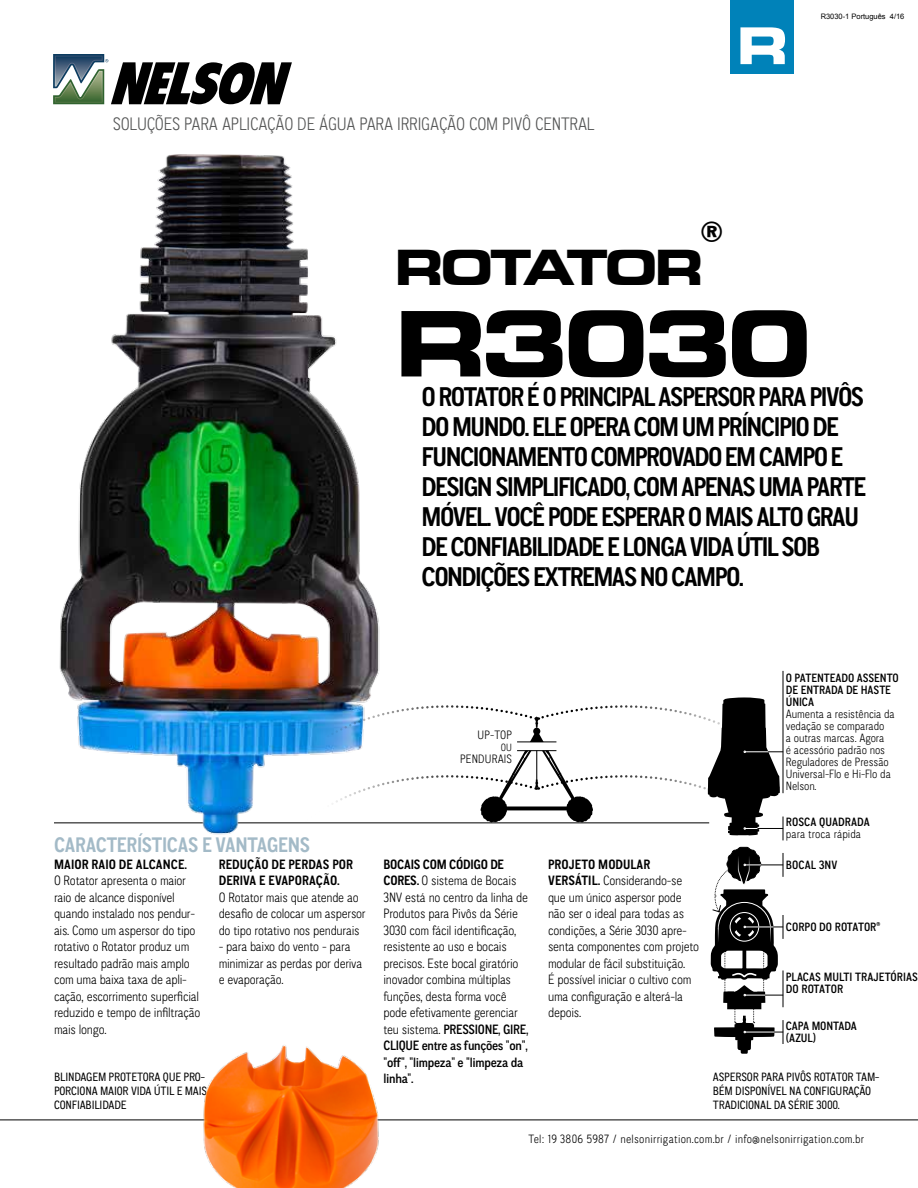
<style>
.page{position:relative;width:918px;height:1188px;background:#fff}
.page>*{position:absolute;margin:0;border:0;box-sizing:border-box;transform-origin:0 0}
.t1{font:700 expanded 90px "Square 721 BT";letter-spacing:-.07em;color:#000}
.t2{font:700 expanded 50.55px "Square 721 BT";color:#fff}
.t3{font:700 expanded 48px "Square 721 BT";letter-spacing:-.07em;color:#000}
.t4{font:700 expanded 28.05px "Square 721 BT";color:#000}
.t5{font:700 27px/30px "CA Normal";letter-spacing:-.055em;color:#000}
.t6{font:700 21px "CA Normal";letter-spacing:-.015em;color:#a3bac7}
.t7{font:300 18px "CA Normal";letter-spacing:-.015em;color:#535454}
.t8{font:300 13.5px/16.5px "CA Normal";letter-spacing:-.02em;color:#000}
.t9{font:700 13.5px/16.5px "CA Normal";letter-spacing:.005em;color:#000}
.t10{font:300 12.15px "CA Normal";letter-spacing:.005em;color:#000}
.t11{font:12px/14.4px "CA Normal";letter-spacing:-.015em;color:#000}
.t12{font:300 12px/12px "CA Normal";letter-spacing:-.01em;color:#000}
.t13{font:500 12px/12px "CA Normal";letter-spacing:-.005em;color:#000}
.t14{font:300 12px "CA Normal";letter-spacing:.02em;color:#000}
.t15{font:300 10.5px "CA Normal";color:#000}
.t16{font:7.5px "Arial";color:#000}
.s1{font-weight:700}
.s2{font-weight:500}
</style>
<div class="page">
<svg style="left:53px;top:54px;width:239px;height:51px"></svg>
<hr style="left:0;top:1120px;width:918px;height:1px;background:#000">
<img style="left:175px;top:1045px;width:234px;height:143px">
<hr style="left:783px;top:671px;width:1px;height:122px;background:#000">
<svg style="left:711px;top:847px;width:73px;height:207px"></svg>
<img style="left:54px;top:154px;width:326px;height:681px">
<svg style="left:304px;top:697px;width:480px;height:143px"></svg>
<hr style="left:517px;top:750px;width:39px;height:1px;background:#000">
<hr style="left:517px;top:742px;width:39px;height:1px;background:#000">
<div style="left:731px;top:0;width:63px;height:73px;background:#0082b9"></div>
<h3 class="t7" style="left:113px;top:112px;width:484px">SOLUÇÕES PARA APLICAÇÃO DE ÁGUA PARA IRRIGAÇÃO COM PIVÔ CENTRAL</h3>
<h2 class="t2" style="left:737px;top:15px;width:53px">R</h2>
<h3 class="t4" style="left:700px;top:215px;width:25px">®</h3>
<h3 class="t3" style="left:394px;top:239px;width:311px">ROTATOR</h3>
<p class="t16" style="left:821px;top:11px;width:85px">R3030-1 Português 4/16</p>
<h1 class="t1" style="left:394px;top:290px;width:420px">R3030</h1>
<p class="t5" style="left:422px;top:382px;width:446px">O ROTATOR É O PRINCIPAL ASPERSOR PARA PIVÔS DO MUNDO. ELE OPERA COM UM PRÍNCIPIO DE FUNCIONAMENTO COMPROVADO EM CAMPO E DESIGN SIMPLIFICADO, COM APENAS UMA PARTE MÓVEL. VOCÊ PODE ESPERAR O MAIS ALTO GRAU DE CONFIABILIDADE E LONGA VIDA ÚTIL SOB CONDIÇÕES EXTREMAS NO CAMPO.</p>
<h3 class="t6" style="left:54px;top:831px;width:258px">CARACTERÍSTICAS E VANTAGENS</h3>
<p class="t9" style="left:54px;top:856px;width:135px">MAIOR RAIO DE ALCANCE.</p>
<p class="t8" style="left:54px;top:872px;width:148px">O Rotator apresenta o maior raio de alcance disponível quando instalado nos pendur&shy;ais. Como um aspersor do tipo rotativo o Rotator produz um resultado padrão mais amplo com uma baixa taxa de apli&shy;cação, escorrimento superficial reduzido e tempo de infiltração mais longo.</p>
<p class="t9" style="left:219px;top:856px;width:136px">REDUÇÃO DE PERDAS POR<br>DERIVA E EVAPORAÇÃO.</p>
<p class="t8" style="left:219px;top:889px;width:148px">O Rotator mais que atende ao desafio de colocar um aspersor do tipo rotativo nos pendurais</p>
<p class="t8" style="left:219px;top:938px;width:145px">- para baixo do vento - para minimizar as perdas por deriva e evaporação.</p>
<p class="t11" style="left:54px;top:1069px;width:155px">BLINDAGEM PROTETORA QUE PRO-<br>PORCIONA MAIOR VIDA ÚTIL E MAIS<br>CONFIABILIDADE</p>
<p class="t10" style="left:478px;top:727px;width:36px">UP-TOP</p>
<p class="t15" style="left:501px;top:741px;width:13px">OU</p>
<p class="t10" style="left:460px;top:751px;width:53px">PENDURAIS</p>
<p class="t8" style="left:383px;top:856px;width:146px"><span class="s1">BOCAIS COM CÓDIGO DE<br>CORES.</span> O sistema de Bocais<br>3NV está no centro da linha de<br>Produtos para Pivôs da Série<br>3030 com fácil identificação, resistente ao uso e bocais precisos. Este bocal giratório inovador combina múltiplas funções, desta forma você pode efetivamente gerenciar teu sistema. <span class="s2">PRESSIONE, GIRE,<br>CLIQUE entre as funções "on", "off", "limpeza" e "limpeza da linha".</span></p>
<p class="t8" style="left:548px;top:856px;width:153px"><span class="s1">PROJETO MODULAR<br>VERSÁTIL.</span> Considerando-se que um único aspersor pode não ser o ideal para todas as condições, a Série 3030 apre&shy;senta componentes com projeto modular de fácil substituição.<br>É possível iniciar o cultivo com uma configuração e alterá-la depois.</p>
<p class="t13" style="left:786px;top:671px;width:114px">O PATENTEADO ASSENTO<br>DE ENTRADA DE HASTE<br>ÚNICA</p>
<p class="t12" style="left:786px;top:707px;width:110px">Aumenta a resistência da vedação se comparado<br>a outras marcas. Agora<br>é acessório padrão nos<br>Reguladores de Pressão<br>Universal-Flo e Hi-Flo da<br>Nelson.</p>
<p class="t13" style="left:786px;top:815px;width:85px">ROSCA QUADRADA</p>
<p class="t12" style="left:786px;top:827px;width:77px">para troca rápida</p>
<p class="t13" style="left:786px;top:859px;width:53px">BOCAL 3NV</p>
<p class="t13" style="left:786px;top:920px;width:96px">CORPO DO ROTATOR®</p>
<p class="t13" style="left:786px;top:971px;width:134px">PLACAS MULTI TRAJETÓRIAS<br>DO ROTATOR</p>
<p class="t13" style="left:786px;top:1020px;width:73px">CAPA MONTADA (AZUL)</p>
<p class="t11" style="left:713px;top:1069px;width:168px">ASPERSOR PARA PIVÔS ROTATOR TAM-<br>BÉM DISPONÍVEL NA CONFIGURAÇÃO<br>TRADICIONAL DA SÉRIE 3000.</p>
<p class="t14" style="left:529px;top:1131px;width:337px">Tel: 19 3806 5987 / nelsonirrigation.com.br / info@nelsonirrigation.com.br</p>
</div>
